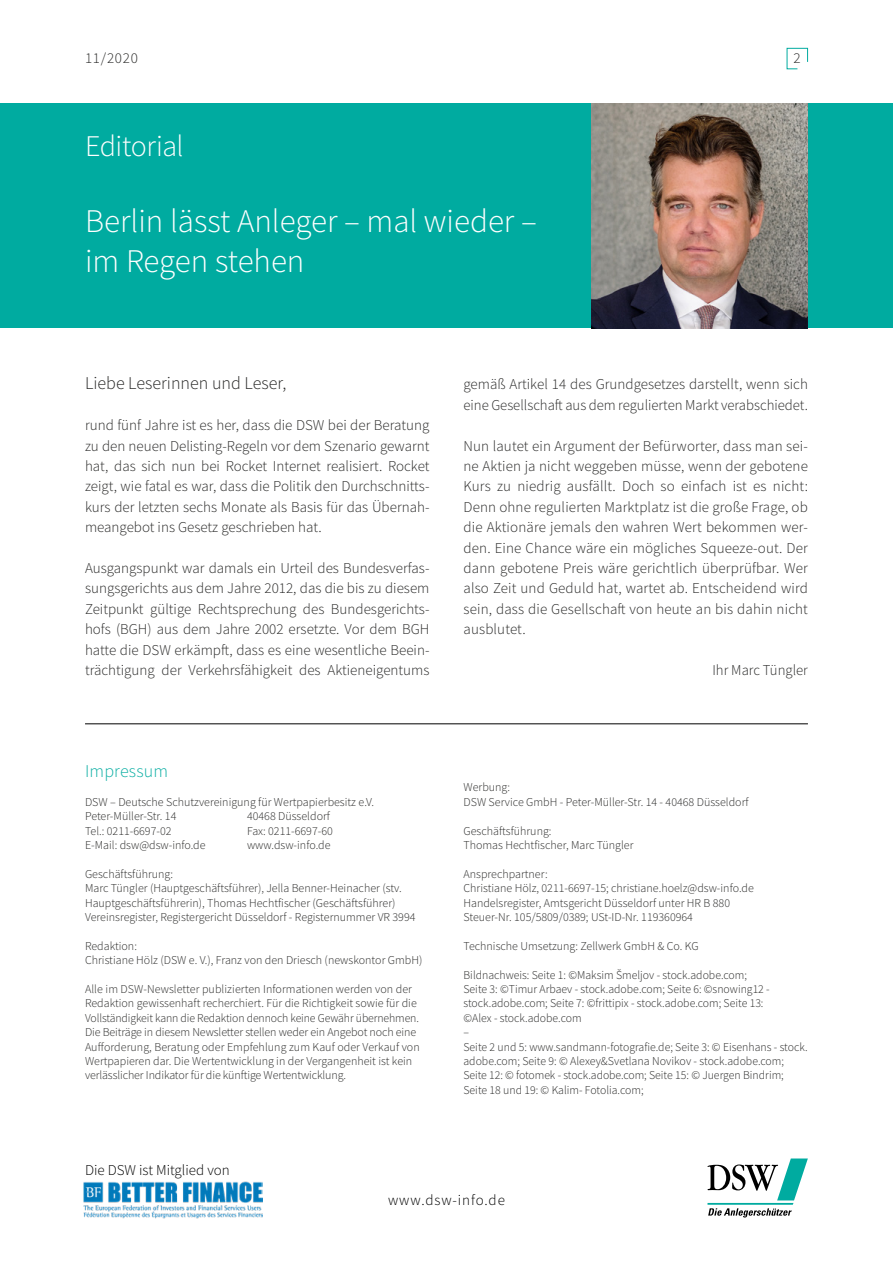
<style>
.page{position:relative;width:893px;height:1263px;background:#fff}
.page>*{position:absolute;margin:0;border:0;box-sizing:border-box;transform-origin:0 0}
.t1{font:300 33px/39.6px "Source Sans Pro";color:#fff}
.t2{font:300 30px "Source Sans Pro";letter-spacing:-.015em;color:#fff}
.t3{font:300 18px "Source Sans Pro";color:#282827}
.t4{font:300 18px "Source Sans Pro";letter-spacing:.01em;color:#0dafa4}
.t5{font:300 15px/20.4px "Source Sans Pro";color:#282827;text-align:justify}
.t6{font:300 15px "Source Sans Pro";color:#000}
.t7{font:300 15px "Source Sans Pro";letter-spacing:.06em;color:#000}
.t8{font:300 12px/14.4px "Source Sans Pro";color:#282827}
</style>
<div class="page">
<div style="left:0;top:104px;width:893px;height:224px;background:#00aba0"></div>
<svg style="left:707px;top:1158px;width:101px;height:59px"></svg>
<svg style="left:786px;top:48px;width:22px;height:22px"></svg>
<img style="left:83px;top:1182px;width:180px;height:37px">
<img style="left:591px;top:104px;width:217px;height:224px">
<hr style="left:85px;top:723px;width:723px;height:1px;background:#000">
<p class="t5" style="left:85px;top:48px;width:54px">11/2020</p>
<h2 class="t2" style="left:85px;top:128px;width:100px">Editorial</h2>
<h1 class="t1" style="left:85px;top:201px;width:453px">Berlin lässt Anleger – mal wieder – im Regen stehen</h1>
<p class="t5" style="left:794px;top:48px;width:9px">2</p>
<h3 class="t3" style="left:85px;top:372px;width:203px">Liebe Leserinnen und Leser,</h3>
<p class="t5" style="left:85px;top:415px;width:346px">rund fünf Jahre ist es her, dass die DSW bei der Beratung zu den neuen Delisting-Regeln vor dem Szenario gewarnt hat, das sich nun bei Rocket Internet realisiert. Rocket zeigt, wie fatal es war, dass die Politik den Durchschnitts&shy;kurs der letzten sechs Monate als Basis für das Übernah&shy;meangebot ins Gesetz geschrieben hat.</p>
<p class="t5" style="left:85px;top:558px;width:346px">Ausgangspunkt war damals ein Urteil des Bundesverfas&shy;sungsgerichts aus dem Jahre 2012, das die bis zu diesem Zeitpunkt gültige Rechtsprechung des Bundesgerichts&shy;hofs (BGH) aus dem Jahre 2002 ersetzte. Vor dem BGH hatte die DSW erkämpft, dass es eine wesentliche Beein&shy;trächtigung der Verkehrsfähigkeit des Aktieneigentums</p>
<p class="t5" style="left:463px;top:374px;width:346px">gemäß Artikel 14 des Grundgesetzes darstellt, wenn sich eine Gesellschaft aus dem regulierten Markt verabschiedet.</p>
<p class="t5" style="left:463px;top:435px;width:346px">Nun lautet ein Argument der Befürworter, dass man sei&shy;ne Aktien ja nicht weggeben müsse, wenn der gebotene Kurs zu niedrig ausfällt. Doch so einfach ist es nicht:<br>Denn ohne regulierten Marktplatz ist die große Frage, ob die Aktionäre jemals den wahren Wert bekommen wer&shy;den. Eine Chance wäre ein mögliches Squeeze-out. Der dann gebotene Preis wäre gerichtlich überprüfbar. Wer also Zeit und Geduld hat, wartet ab. Entscheidend wird sein, dass die Gesellschaft von heute an bis dahin nicht ausblutet.</p>
<p class="t5" style="left:712px;top:660px;width:97px">Ihr Marc Tüngler</p>
<h3 class="t4" style="left:85px;top:760px;width:85px">Impressum</h3>
<p class="t8" style="left:85px;top:795px;width:291px">DSW – Deutsche Schutzvereinigung für Wertpapierbesitz e.V.<br>Peter-Müller-Str. 14</p>
<p class="t8" style="left:247px;top:809px;width:85px">40468 Düsseldorf</p>
<p class="t8" style="left:85px;top:823px;width:88px">Tel.: 0211-6697-02</p>
<p class="t8" style="left:247px;top:823px;width:87px">Fax: 0211-6697-60</p>
<p class="t8" style="left:85px;top:838px;width:122px">E-Mail: dsw@dsw-info.de</p>
<p class="t8" style="left:247px;top:838px;width:85px">www.dsw-info.de</p>
<p class="t8" style="left:85px;top:867px;width:332px">Geschäftsführung:<br>Marc Tüngler (Hauptgeschäftsführer), Jella Benner-Heinacher (stv.<br>Hauptgeschäftsführerin), Thomas Hechtfischer (Geschäftsführer)<br>Vereinsregister, Registergericht Düsseldorf - Registernummer VR 3994</p>
<p class="t8" style="left:85px;top:939px;width:339px">Redaktion:<br>Christiane Hölz (DSW e. V.), Franz von den Driesch (newskontor GmbH)</p>
<p class="t8" style="left:85px;top:982px;width:336px">Alle im DSW-Newsletter publizierten Informationen werden von der Redaktion gewissenhaft recherchiert. Für die Richtigkeit sowie für die Vollständigkeit kann die Redaktion dennoch keine Gewähr übernehmen.<br>Die Beiträge in diesem Newsletter stellen weder ein Angebot noch eine Aufforderung, Beratung oder Empfehlung zum Kauf oder Verkauf von Wertpapieren dar. Die Wertentwicklung in der Vergangenheit ist kein verlässlicher Indikator für die künftige Wertentwicklung.</p>
<p class="t6" style="left:85px;top:1161px;width:146px">Die DSW ist Mitglied von</p>
<p class="t8" style="left:463px;top:780px;width:287px">Werbung:<br>DSW Service GmbH - Peter-Müller-Str. 14 - 40468 Düsseldorf</p>
<p class="t8" style="left:463px;top:823px;width:172px">Geschäftsführung:<br>Thomas Hechtfischer, Marc Tüngler</p>
<p class="t8" style="left:463px;top:867px;width:292px">Ansprechpartner:<br>Christiane Hölz, 0211-6697-15; christiane.hoelz@dsw-info.de Handelsregister, Amtsgericht Düsseldorf unter HR B 880<br>Steuer-Nr. 105/5809/0389; USt-ID-Nr. 119360964</p>
<p class="t8" style="left:463px;top:939px;width:237px">Technische Umsetzung: Zellwerk GmbH &amp; Co. KG</p>
<p class="t8" style="left:463px;top:967px;width:346px">Bildnachweis: Seite 1: ©Maksim Šmeljov - stock.adobe.com;<br>Seite 3: ©Timur Arbaev - stock.adobe.com; Seite 6: ©snowing12 - stock.adobe.com; Seite 7: ©frittipix - stock.adobe.com; Seite 13:<br>©Alex - stock.adobe.com<br>–<br>Seite 2 und 5: www.sandmann-fotografie.de; Seite 3: © Eisenhans - stock. adobe.com; Seite 9: © Alexey&amp;Svetlana Novikov - stock.adobe.com; Seite 12: © fotomek - stock.adobe.com; Seite 15: © Juergen Bindrim; Seite 18 und 19: © Kalim- Fotolia.com;</p>
<p class="t7" style="left:388px;top:1191px;width:118px">www.dsw-info.de</p>
</div>
